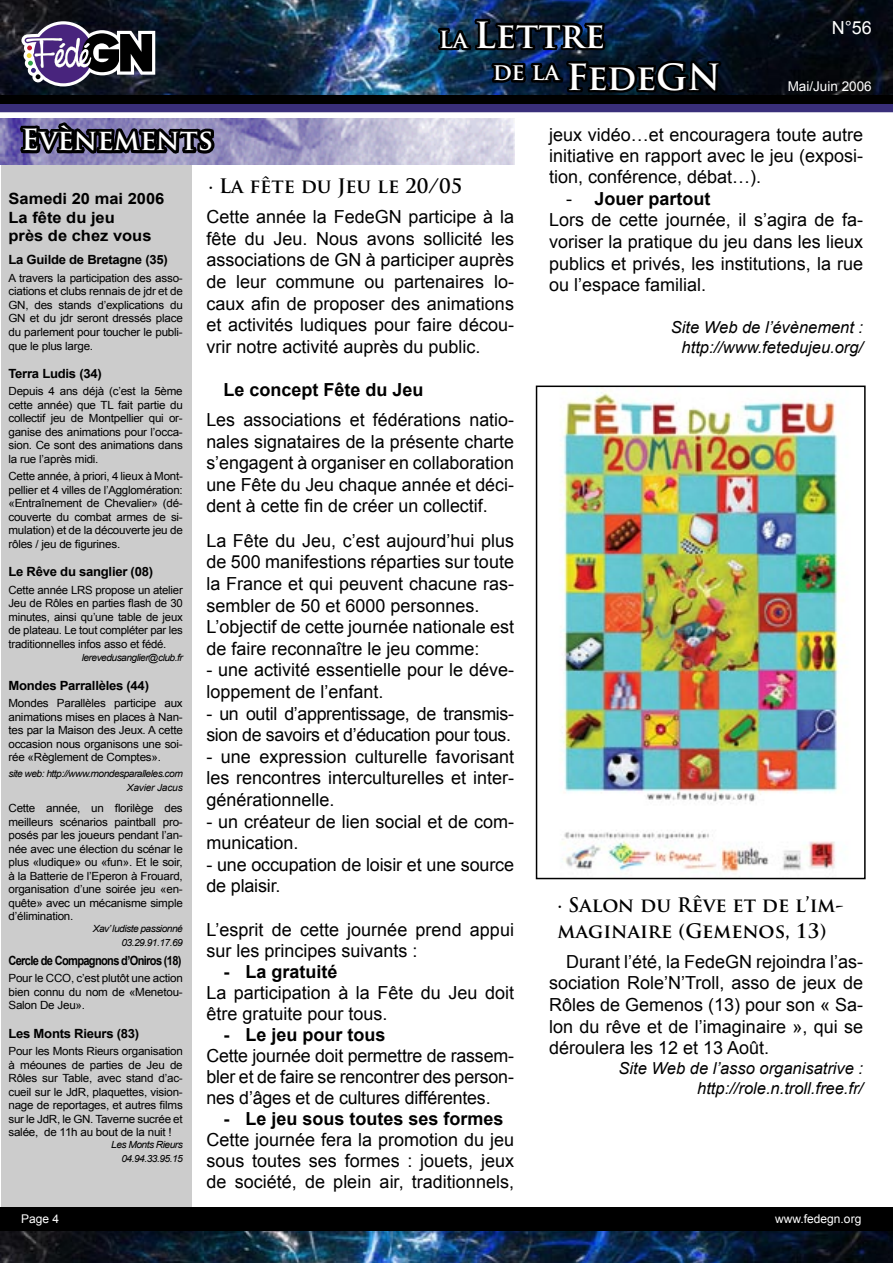
<style>
.page{position:relative;width:893px;height:1263px;background:#fff}
.page>*{position:absolute;margin:0;border:0;box-sizing:border-box;transform-origin:0 0}
.t1{font:700 35.1px/42.2px "Trajan Pro";color:#fff}
.t2{font:700 28.5px "Trajan Pro";color:#fff}
.t3{font:700 19.5px/25.2px "Trajan Pro";color:#000}
.t4{font:18px/21.6px "Arial";color:#000;text-align:justify}
.t5{font:18px/21.6px "Arial";letter-spacing:-.02em;color:#000}
.t6{font:700 18px "Arial";color:#000}
.t7{font:18px "Arial";color:#fff}
.t8{font:italic 16.5px/19.8px "Arial";color:#000;text-align:right}
.t9{font:700 15.45px/18.6px "Arial";color:#000;scale:1.07 1}
.t10{font:13.5px "Arial";color:#fff}
.t11{font:700 12.6px "Arial";letter-spacing:-.02em;color:#000}
.t12{font:700 12.6px "Arial";letter-spacing:-.06em;color:#000;scale:.87 1}
.t13{font:12px "Arial";color:#fff}
.t14{font:11.25px/13.5px "Arial";letter-spacing:-.02em;color:#000;text-align:justify}
.t15{font:italic 9.9px/13.5px "Arial";letter-spacing:-.05em;color:#000;text-align:right}
.s1{font-size:23.1px}
.s2{font-weight:700}
</style>
<div class="page">
<div style="left:1px;top:104px;width:190px;height:1104px;background:#ccc"></div>
<div style="left:0;top:104px;width:893px;height:9px;background:#392e7a"></div>
<div style="left:0;top:112px;width:893px;height:6px;background:#fff"></div>
<div style="left:0;top:1px;width:893px;height:103px;background:#000"></div>
<img style="left:0;top:0;width:893px;height:95px">
<div style="left:0;top:1208px;width:893px;height:55px;background:#000"></div>
<img style="left:0;top:1232px;width:892px;height:31px">
<svg style="left:435px;top:0;width:288px;height:165px"></svg>
<hr style="left:892px;top:1px;width:1px;height:103px;background:#000">
<img style="left:560px;top:392px;width:285px;height:480px">
<div style="left:536px;top:386px;width:330px;height:493px;border:2px solid #000"></div>
<img style="left:0;top:118px;width:514px;height:46px">
<svg style="left:17px;top:0;width:202px;height:565px"></svg>
<h1 class="t1" style="left:493px;top:14px;width:230px;text-indent:-54px"><span class="s1">La</span> Lettre<br><sup>de</sup> <sup>la</sup> FedeGN</h1>
<p class="t7" style="left:832px;top:16px;width:42px">N°56</p>
<p class="t10" style="left:788px;top:77px;width:86px">Mai/Juin 2006</p>
<h2 class="t2" style="left:21px;top:122px;width:194px">Evènements</h2>
<p class="t9" style="left:9px;top:190px;width:147px">Samedi 20 mai 2006<br>La fête du jeu<br>près de chez vous</p>
<p class="t11" style="left:9px;top:252px;width:161px">La Guilde de Bretagne (35)</p>
<p class="t14" style="left:9px;top:271px;width:176px">A travers la participation des asso&shy;ciations et clubs rennais de jdr et de GN, des stands d’explications du GN et du jdr seront dressés place du parlement pour toucher le publi&shy;que le plus large.</p>
<p class="t11" style="left:9px;top:365px;width:95px">Terra Ludis (34)</p>
<p class="t14" style="left:9px;top:385px;width:176px">Depuis 4 ans déjà (c’est la 5ème cette année) que TL fait partie du collectif jeu de Montpellier qui or&shy;ganise des animations pour l’occa&shy;sion. Ce sont des animations dans la rue l’après midi.</p>
<p class="t14" style="left:9px;top:470px;width:176px">Cette année, à priori, 4 lieux à Mont&shy;pellier et 4 villes de l’Agglomération: «Entraînement de Chevalier» (dé&shy;couverte du combat armes de si&shy;mulation) et de la découverte jeu de rôles / jeu de figurines.</p>
<p class="t11" style="left:9px;top:563px;width:146px">Le Rêve du sanglier (08)</p>
<p class="t14" style="left:9px;top:583px;width:176px">Cette année LRS propose un atelier Jeu de Rôles en parties flash de 30 minutes, ainsi qu’une table de jeux de plateau. Le tout compléter par les traditionnelles infos asso et fédé.</p>
<p class="t15" style="left:82px;top:651px;width:103px">lerevedusanglier@club.fr</p>
<p class="t11" style="left:9px;top:677px;width:142px">Mondes Parrallèles (44)</p>
<p class="t14" style="left:9px;top:696px;width:176px">Mondes Parallèles participe aux animations mises en places à Nan&shy;tes par la Maison des Jeux. A cette occasion nous organisons une soi&shy;rée «Règlement de Comptes».</p>
<p class="t15" style="left:9px;top:767px;width:176px">site web: http://www.mondesparalleles.com<br>Xavier Jacus</p>
<p class="t14" style="left:9px;top:801px;width:176px">Cette année, un florilège des meilleurs scénarios paintball pro&shy;posés par les joueurs pendant l’an&shy;née avec une élection du scénar le plus «ludique» ou «fun». Et le soir, à la Batterie de l’Eperon à Frouard, organisation d’une soirée jeu «en&shy;quête» avec un mécanisme simple d’élimination.</p>
<p class="t15" style="left:93px;top:922px;width:92px">Xav’ ludiste passionné<br>03.29.91.17.69</p>
<p class="t12" style="left:9px;top:952px;width:200px">Cercle de Compagnons d’Oniros (18)</p>
<p class="t14" style="left:9px;top:972px;width:176px">Pour le CCO, c’est plutôt une action bien connu du nom de «Menetou-Salon De Jeu».</p>
<p class="t11" style="left:9px;top:1025px;width:132px">Les Monts Rieurs (83)</p>
<p class="t14" style="left:9px;top:1044px;width:176px">Pour les Monts Rieurs organisation à méounes de parties de Jeu de Rôles sur Table, avec stand d’ac&shy;cueil sur le JdR, plaquettes, vision&shy;nage de reportages, et autres films sur le JdR, le GN. Taverne sucrée et salée, de 11h au bout de la nuit !</p>
<p class="t15" style="left:111px;top:1138px;width:73px">Les Monts Rieurs<br>04.94.33.95.15</p>
<p class="t3" style="left:208px;top:174px;width:256px">· La fête du Jeu le 20/05</p>
<p class="t4" style="left:206px;top:206px;width:309px">Cette année la FedeGN participe à la fête du Jeu. Nous avons sollicité les associations de GN à participer auprès de leur commune ou partenaires lo&shy;caux afin de proposer des animations et activités ludiques pour faire décou&shy;vrir notre activité auprès du public.</p>
<p class="t6" style="left:223px;top:378px;width:202px">Le concept Fête du Jeu</p>
<p class="t4" style="left:206px;top:409px;width:309px">Les associations et fédérations natio&shy;nales signataires de la présente charte s’engagent à organiser en collaboration une Fête du Jeu chaque année et déci&shy;dent à cette fin de créer un collectif.</p>
<p class="t4" style="left:206px;top:530px;width:309px;text-align:left">La Fête du Jeu, c’est aujourd’hui plus de 500 manifestions réparties sur toute la France et qui peuvent chacune ras&shy;sembler de 50 et 6000 personnes.<br>L’objectif de cette journée nationale est de faire reconnaître le jeu comme:</p>
<p class="t4" style="left:206px;top:659px;width:309px">- une activité essentielle pour le déve&shy;loppement de l’enfant.</p>
<p class="t5" style="left:206px;top:703px;width:309px">- un outil d’apprentissage, de transmis&shy;sion de savoirs et d’éducation pour tous.</p>
<p class="t4" style="left:206px;top:746px;width:309px">- une expression culturelle favorisant les rencontres interculturelles et inter&shy;générationnelle.</p>
<p class="t4" style="left:206px;top:811px;width:309px">- un créateur de lien social et de com&shy;munication.</p>
<p class="t4" style="left:206px;top:854px;width:309px">- une occupation de loisir et une source de plaisir.</p>
<p class="t4" style="left:206px;top:919px;width:309px">L’esprit de cette journée prend appui sur les principes suivants :</p>
<p class="t6" style="left:223px;top:960px;width:116px">- La gratuité</p>
<p class="t4" style="left:206px;top:983px;width:309px;line-height:21px">La participation à la Fête du Jeu doit être gratuite pour tous.</p>
<p class="t6" style="left:223px;top:1023px;width:164px">- Le jeu pour tous</p>
<p class="t4" style="left:206px;top:1046px;width:309px;line-height:21px">Cette journée doit permettre de rassem&shy;bler et de faire se rencontrer des person&shy;nes d’âges et de cultures différentes.</p>
<p class="t6" style="left:223px;top:1107px;width:282px">- Le jeu sous toutes ses formes</p>
<p class="t4" style="left:206px;top:1130px;width:309px;line-height:21px">Cette journée fera la promotion du jeu sous toutes ses formes : jouets, jeux de société, de plein air, traditionnels,</p>
<p class="t4" style="left:549px;top:124px;width:316px">jeux vidéo…et encouragera toute autre initiative en rapport avec le jeu (exposi&shy;tion, conférence, débat…).</p>
<p class="t4" style="left:549px;top:188px;width:316px;text-align:left;text-indent:17px">- <span class="s2">Jouer partout<br></span>Lors de cette journée, il s’agira de fa&shy;voriser la pratique du jeu dans les lieux publics et privés, les institutions, la rue ou l’espace familial.</p>
<p class="t8" style="left:671px;top:317px;width:194px">Site Web de l’évènement : http://www.fetedujeu.org/</p>
<p class="t3" style="left:558px;top:893px;width:288px">· Salon du Rêve et de l’im&shy;maginaire (Gemenos, 13)</p>
<p class="t4" style="left:549px;top:951px;width:316px;text-indent:17px">Durant l’été, la FedeGN rejoindra l’as&shy;sociation Role’N’Troll, asso de jeux de Rôles de Gemenos (13) pour son « Sa&shy;lon du rêve et de l’imaginaire », qui se déroulera les 12 et 13 Août.</p>
<p class="t8" style="left:619px;top:1058px;width:246px">Site Web de l’asso organisatrive : http://role.n.troll.free.fr/</p>
<p class="t13" style="left:21px;top:1211px;width:40px">Page 4</p>
<p class="t13" style="left:775px;top:1211px;width:88px">www.fedegn.org</p>
</div>
